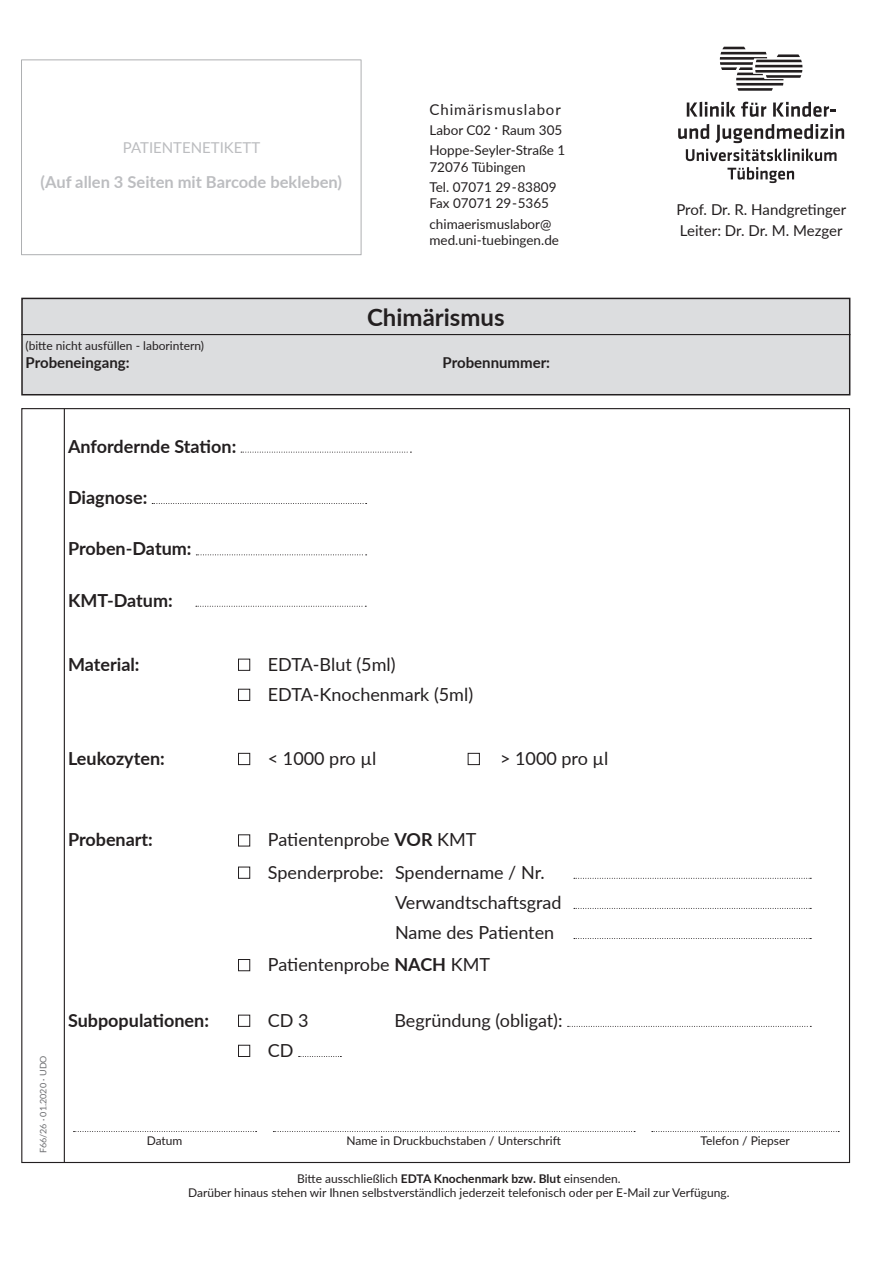
<style>
.page{position:relative;width:893px;height:1263px;background:#fff}
.page>*{position:absolute;margin:0;border:0;box-sizing:border-box;transform-origin:0 0}
.t1{font:700 24px "Lato";color:#231f20}
.t2{font:18px/30.2px "Lato";color:#231f20}
.t3{font:700 18px "Lato";color:#231f20}
.t4{font:700 16.5px "Lato";color:#bcbdc0}
.t5{font:15px/21px "Lato";color:#231f20}
.t6{font:700 15px "Lato";color:#231f20}
.t7{font:15px "Lato";color:#bcbdc0}
.t8{font:15px "Lato";letter-spacing:.06em;color:#231f20}
.t9{font:13.5px/20.4px "Lato";color:#231f20}
.t10{font:12px/14.4px "Lato";color:#231f20;text-align:center}
.t11{font:9px "Lato";color:#6c6d70}
.s1{font-weight:700}
</style>
<div class="page">
<div style="left:22px;top:298px;width:828px;height:97px;background:#dcdddf"></div>
<div style="left:21px;top:298px;width:829px;height:97px;border:2px solid #231f20"></div>
<svg style="left:21px;top:60px;width:340px;height:195px"></svg>
<hr style="left:21px;top:334px;width:829px;height:1px;background:#231f20">
<hr style="left:64px;top:409px;width:1px;height:753px;background:#231f20">
<svg style="left:241px;top:452px;width:170px;height:1px"></svg>
<svg style="left:152px;top:503px;width:215px;height:1px"></svg>
<svg style="left:196px;top:554px;width:171px;height:1px"></svg>
<svg style="left:196px;top:606px;width:170px;height:1px"></svg>
<div style="left:238px;top:659px;width:12px;height:12px;border:1px solid #231f20"></div>
<div style="left:238px;top:689px;width:12px;height:12px;border:1px solid #231f20"></div>
<div style="left:238px;top:753px;width:12px;height:12px;border:1px solid #231f20"></div>
<div style="left:468px;top:753px;width:12px;height:12px;border:1px solid #231f20"></div>
<div style="left:238px;top:834px;width:12px;height:12px;border:1px solid #231f20"></div>
<div style="left:238px;top:867px;width:12px;height:12px;border:1px solid #231f20"></div>
<svg style="left:574px;top:878px;width:237px;height:1px"></svg>
<svg style="left:574px;top:908px;width:237px;height:1px"></svg>
<svg style="left:574px;top:938px;width:237px;height:1px"></svg>
<div style="left:238px;top:959px;width:12px;height:12px;border:1px solid #231f20"></div>
<div style="left:238px;top:1015px;width:12px;height:12px;border:1px solid #231f20"></div>
<svg style="left:568px;top:1026px;width:243px;height:1px"></svg>
<div style="left:238px;top:1045px;width:12px;height:12px;border:1px solid #231f20"></div>
<svg style="left:299px;top:1056px;width:42px;height:1px"></svg>
<svg style="left:74px;top:1131px;width:183px;height:1px"></svg>
<svg style="left:273px;top:1131px;width:362px;height:1px"></svg>
<svg style="left:652px;top:1131px;width:187px;height:1px"></svg>
<svg style="left:720px;top:47px;width:82px;height:44px"></svg>
<svg style="left:687px;top:102px;width:48px;height:15px"></svg>
<svg style="left:741px;top:102px;width:25px;height:15px"></svg>
<svg style="left:773px;top:102px;width:63px;height:15px"></svg>
<svg style="left:678px;top:124px;width:31px;height:15px"></svg>
<svg style="left:715px;top:124px;width:129px;height:19px"></svg>
<svg style="left:686px;top:149px;width:151px;height:12px"></svg>
<svg style="left:727px;top:167px;width:67px;height:16px"></svg>
<p class="t7" style="left:123px;top:137px;width:139px">PATIENTENETIKETT</p>
<h3 class="t4" style="left:41px;top:169px;width:303px">(Auf allen 3 Seiten mit Barcode bekleben)</h3>
<p class="t8" style="left:429px;top:98px;width:133px">Chimärismuslabor</p>
<p class="t9" style="left:429px;top:119px;width:137px">Labor C02 · Raum 305<br>Hoppe-Seyler-Straße 1</p>
<p class="t9" style="left:429px;top:156px;width:129px">72076 Tübingen<br>Tel. 07071 29-83809</p>
<p class="t9" style="left:429px;top:193px;width:123px">Fax 07071 29-5365 chimaerismuslabor@</p>
<p class="t9" style="left:429px;top:229px;width:131px">med.uni-tuebingen.de</p>
<h1 class="t1" style="left:367px;top:299px;width:139px">Chimärismus</h1>
<p class="t10" style="left:26px;top:338px;width:180px">(bitte nicht ausfüllen - laborintern)</p>
<p class="t6" style="left:26px;top:351px;width:106px">Probeneingang:</p>
<p class="t6" style="left:443px;top:351px;width:109px">Probennummer:</p>
<h2 class="t3" style="left:68px;top:433px;width:170px">Anfordernde Station:</h2>
<h2 class="t3" style="left:68px;top:484px;width:81px">Diagnose:</h2>
<h2 class="t3" style="left:68px;top:535px;width:125px">Proben-Datum:</h2>
<h2 class="t3" style="left:68px;top:587px;width:106px">KMT-Datum:</h2>
<h2 class="t3" style="left:68px;top:651px;width:73px">Material:</h2>
<h2 class="t2" style="left:268px;top:648px;width:207px">EDTA-Blut (5ml)<br>EDTA-Knochenmark (5ml)</h2>
<h2 class="t3" style="left:68px;top:745px;width:98px">Leukozyten:</h2>
<h2 class="t2" style="left:268px;top:743px;width:110px">&lt; 1000 pro µl</h2>
<h2 class="t2" style="left:500px;top:743px;width:110px">&gt; 1000 pro µl</h2>
<p class="t5" style="left:676px;top:198px;width:171px">Prof. Dr. R. Handgretinger<br>Leiter: Dr. Dr. M. Mezger</p>
<p class="t11" style="left:37px;top:1153px;width:100px;rotate:-90deg">F66/26 · 01.2020 · UDO</p>
<h2 class="t3" style="left:68px;top:827px;width:86px">Probenart:</h2>
<h2 class="t2" style="left:268px;top:823px;width:278px;line-height:32.2px">Patientenprobe <span class="s1">VOR</span> KMT<br>Spenderprobe: Spendername / Nr.</h2>
<h2 class="t2" style="left:395px;top:886px;width:168px">Verwandtschaftsgrad<br>Name des Patienten</h2>
<h2 class="t2" style="left:268px;top:949px;width:224px">Patientenprobe <span class="s1">NACH</span> KMT</h2>
<h2 class="t3" style="left:68px;top:1007px;width:142px">Subpopulationen:</h2>
<h2 class="t2" style="left:268px;top:1004px;width:42px">CD 3</h2>
<h2 class="t2" style="left:394px;top:1004px;width:170px">Begründung (obligat):</h2>
<h2 class="t2" style="left:268px;top:1034px;width:27px">CD</h2>
<p class="t10" style="left:147px;top:1132px;width:37px">Datum</p>
<p class="t10" style="left:346px;top:1132px;width:216px">Name in Druckbuchstaben / Unterschrift</p>
<p class="t10" style="left:700px;top:1132px;width:91px">Telefon / Piepser</p>
<p class="t10" style="left:188px;top:1170px;width:543px">Bitte ausschließlich <span class="s1">EDTA Knochenmark bzw. Blut</span> einsenden.<br>Darüber hinaus stehen wir Ihnen selbstverständlich jederzeit telefonisch oder per E-Mail zur Verfügung.</p>
</div>
